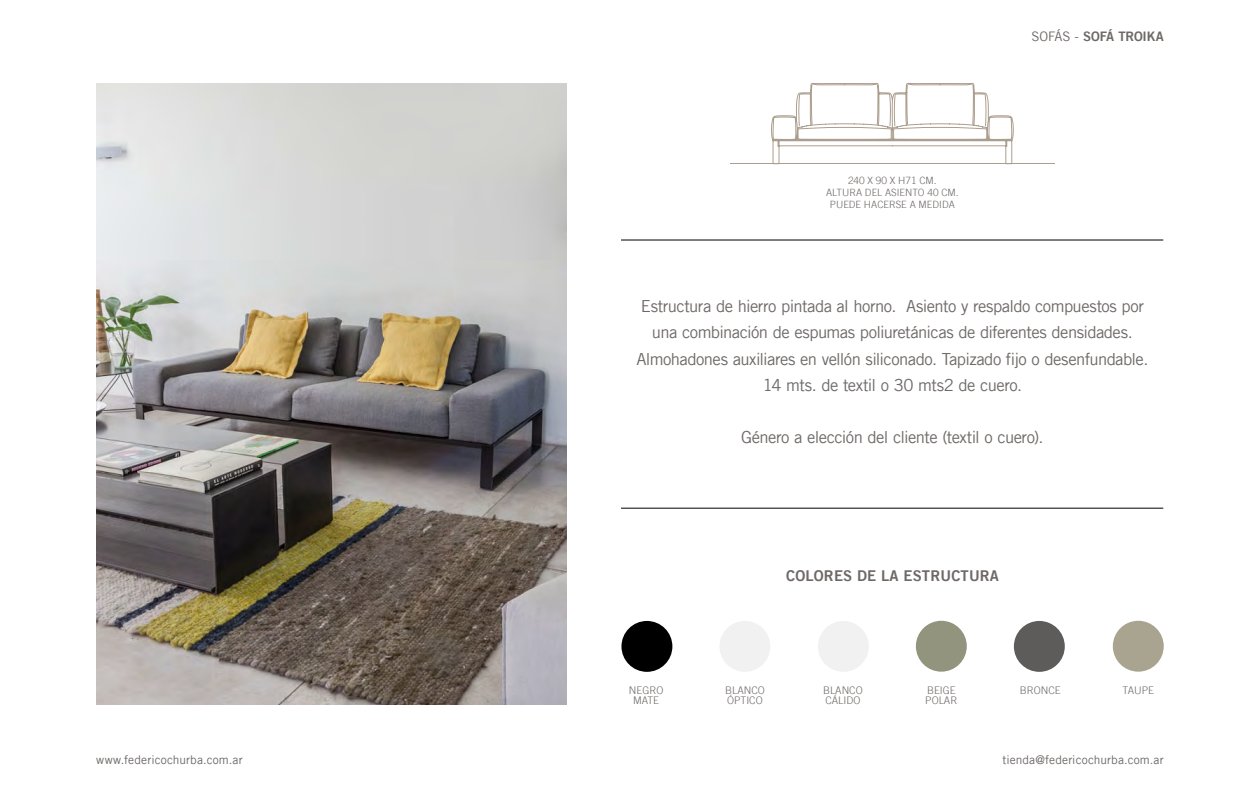
<style>
.page{position:relative;width:1260px;height:788px;background:#fff}
.page>*{position:absolute;margin:0;border:0;box-sizing:border-box;transform-origin:0 0}
.t1{font:16.62px/26.2px "Trade Gothic LT";letter-spacing:-.035em;color:#6d6967;text-align:center}
.t2{font:14.88px "Trade Gothic LT Bold Two";letter-spacing:.01em;color:#6d6967}
.t3{font:13.12px "Trade Gothic LT Bold Two";letter-spacing:-.015em;color:#6d6967}
.t4{font:11.99px "Trade Gothic LT";letter-spacing:.005em;color:#6d6967}
.t5{font:300 10.5px/10.1px "Trade Gothic LT";color:#6d6967}
.t6{font:300 10.06px/12.1px "Trade Gothic LT";color:#6d6967;text-align:center}
.s1{font-family:"Trade Gothic LT"}
</style>
<div class="page">
<img style="left:96px;top:83px;width:470px;height:621px">
<div style="left:719px;top:621px;width:51px;height:50px;background:#f1f1f1;border-radius:50%"></div>
<div style="left:1014px;top:621px;width:51px;height:50px;background:#5d5c5a;border-radius:50%"></div>
<div style="left:818px;top:621px;width:51px;height:50px;background:#f1f1f1;border-radius:50%"></div>
<div style="left:1113px;top:620px;width:51px;height:51px;background:#a9a490;border-radius:50%"></div>
<div style="left:916px;top:620px;width:51px;height:51px;background:#92947e;border-radius:50%"></div>
<div style="left:621px;top:621px;width:51px;height:50px;background:#000;border-radius:50%"></div>
<hr style="left:621px;top:240px;width:542px;height:1px;background:#000">
<hr style="left:621px;top:508px;width:542px;height:1px;background:#000">
<hr style="left:730px;top:163px;width:324px;height:1px;background:#ac9e8e">
<svg style="left:771px;top:83px;width:243px;height:80px"></svg>
<p class="t6" style="left:826px;top:174px;width:134px">240 X 90 X H71 CM.<br>ALTURA DEL ASIENTO 40 CM.<br>PUEDE HACERSE A MEDIDA</p>
<p class="t3" style="left:1031px;top:28px;width:134px"><span class="s1">SOFÁS -</span> SOFÁ TROIKA</p>
<p class="t1" style="left:636px;top:293px;width:514px">Estructura de hierro pintada al horno. Asiento y respaldo compuestos por una combinación de espumas poliuretánicas de diferentes densidades.<br>Almohadones auxiliares en vellón siliconado. Tapizado fijo o desenfundable.<br>14 mts. de textil o 30 mts2 de cuero.</p>
<p class="t1" style="left:741px;top:424px;width:304px">Género a elección del cliente (textil o cuero).</p>
<p class="t5" style="left:629px;top:685px;width:36px;text-align:center">NEGRO<br>MATE</p>
<p class="t2" style="left:786px;top:566px;width:214px">COLORES DE LA ESTRUCTURA</p>
<p class="t5" style="left:927px;top:685px;width:30px">BEIGE</p>
<p class="t5" style="left:1123px;top:685px;width:33px">TAUPE</p>
<p class="t5" style="left:925px;top:695px;width:34px">POLAR</p>
<p class="t5" style="left:725px;top:685px;width:41px">BLANCO<br>ÓPTICO</p>
<p class="t5" style="left:823px;top:685px;width:41px">BLANCO</p>
<p class="t5" style="left:1020px;top:685px;width:42px">BRONCE</p>
<p class="t5" style="left:825px;top:695px;width:37px">CÁLIDO</p>
<p class="t4" style="left:96px;top:752px;width:148px">www.federicochurba.com.ar</p>
<p class="t4" style="left:1003px;top:752px;width:163px">tienda@federicochurba.com.ar</p>
</div>
